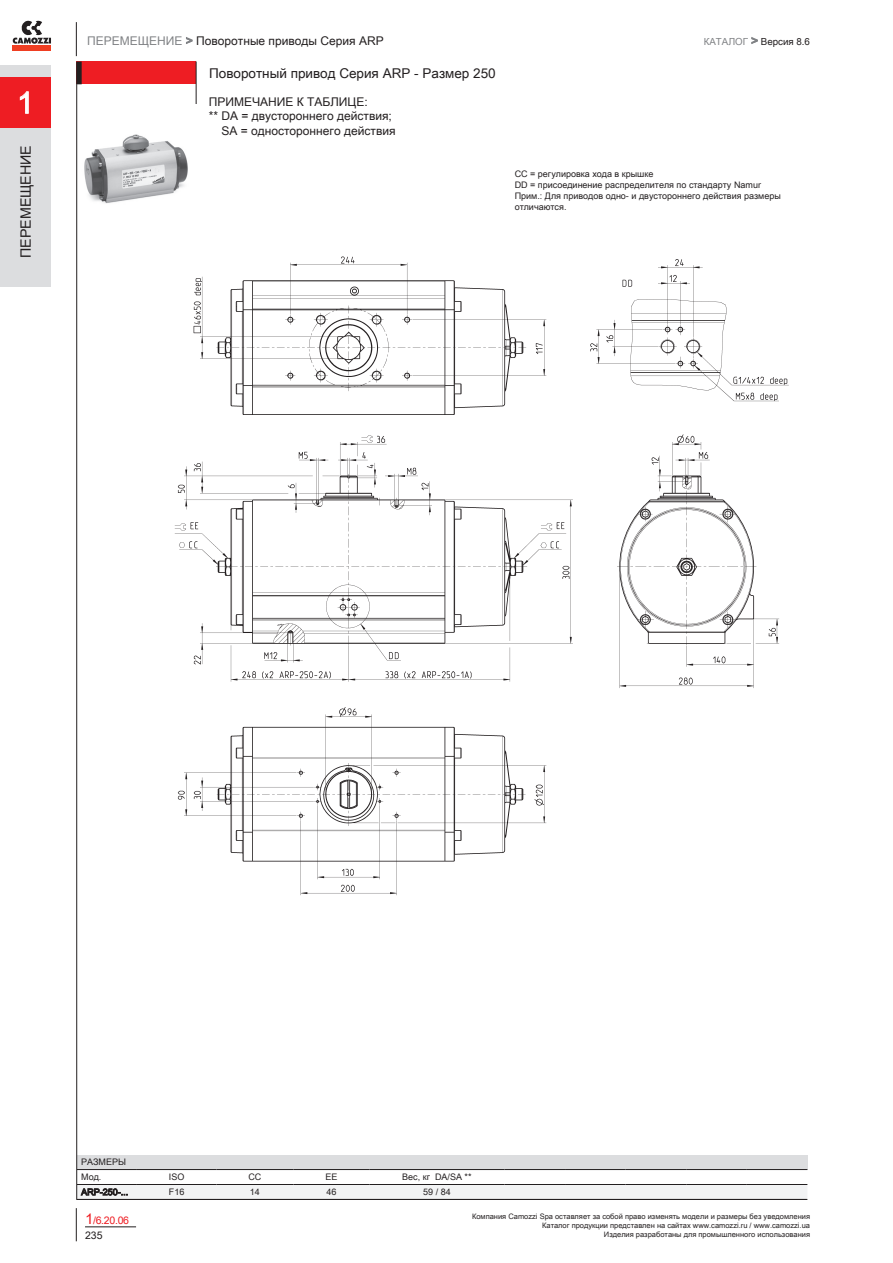
<style>
.page{position:relative;width:893px;height:1263px;background:#fff}
.page>*{position:absolute;margin:0;border:0;box-sizing:border-box;transform-origin:0 0}
.t1{font:30px "Arial Unicode MS";color:#fff}
.t2{font:14.25px "Arial";color:#231f20}
.t3{font:13.5px "Arial Unicode MS";color:#231f20}
.t4{font:12px "Arial Unicode MS";color:#231f20}
.t5{font:10.5px "Arial Unicode MS";color:#ee1d23}
.t6{font:10.5px "Arial Unicode MS";color:#231f20}
.t7{font:9.75px "Arial Unicode MS";color:#231f20}
.t8{font:9px/10.8px "Arial Unicode MS";color:#231f20}
.t9{font:7.5px/9px "Arial Unicode MS";color:#231f20;text-align:right}
.s1{color:#808285}
.s2{font-size:12px;color:#808285}
.s3{font-size:15px}
</style>
<div class="page">
<svg style="left:13px;top:21px;width:38px;height:23px"></svg>
<div style="left:13px;top:45px;width:38px;height:5px;background:#ef3e22"></div>
<div style="left:0;top:65px;width:51px;height:222px;background:#dcdddf"></div>
<div style="left:0;top:77px;width:51px;height:51px;background:#ee1d23"></div>
<svg style="left:20px;top:91px;width:9px;height:23px"></svg>
<svg style="left:751px;top:37px;width:7px;height:7px"></svg>
<svg style="left:186px;top:37px;width:7px;height:7px"></svg>
<hr style="left:76px;top:1208px;width:1px;height:33px;background:#231f20">
<hr style="left:76px;top:22px;width:1px;height:34px;background:#231f20">
<hr style="left:85px;top:1226px;width:51px;height:1px;background:#231f20">
<div style="left:77px;top:62px;width:119px;height:22px;background:#ee1d23"></div>
<hr style="left:77px;top:62px;width:4px;height:22px;background:#231f20">
<div style="left:77px;top:62px;width:5px;height:22px;border:1px solid #231f20"></div>
<hr style="left:196px;top:61px;width:1px;height:43px;background:#231f20">
<img style="left:77px;top:129px;width:111px;height:89px">
<img style="left:77px;top:238px;width:712px;height:671px">
<div style="left:77px;top:1154px;width:730px;height:15px;background:#dcdddf"></div>
<hr style="left:77px;top:1169px;width:60px;height:1px;background:#231f20">
<hr style="left:137px;top:1169px;width:79px;height:1px;background:#231f20">
<hr style="left:216px;top:1169px;width:77px;height:1px;background:#231f20">
<hr style="left:293px;top:1169px;width:76px;height:1px;background:#231f20">
<hr style="left:369px;top:1169px;width:135px;height:1px;background:#231f20">
<hr style="left:504px;top:1169px;width:61px;height:1px;background:#231f20">
<hr style="left:565px;top:1169px;width:61px;height:1px;background:#231f20">
<hr style="left:626px;top:1169px;width:60px;height:1px;background:#231f20">
<hr style="left:686px;top:1169px;width:61px;height:1px;background:#231f20">
<hr style="left:747px;top:1169px;width:60px;height:1px;background:#231f20">
<svg style="left:77px;top:1184px;width:730px;height:15px"></svg>
<hr style="left:77px;top:1199px;width:730px;height:1px;background:#231f20">
<hr style="left:76px;top:62px;width:1px;height:1137px;background:#231f20">
<h1 class="t1" style="left:17px;top:81px;width:18px">1</h1>
<h2 class="t2" style="left:16px;top:258px;width:115px;rotate:-90deg">ПЕРЕМЕЩЕНИЕ</h2>
<h3 class="t4" style="left:87px;top:32px;width:298px"><span class="s1">ПЕРЕМЕЩЕНИЕ &gt;</span> Поворотные приводы Серия ARP</h3>
<h3 class="t7" style="left:704px;top:34px;width:108px"><span class="s1">КАТАЛОГ</span> <span class="s2">&gt;</span> Версия 8.6</h3>
<h3 class="t3" style="left:209px;top:63px;width:288px">Поворотный привод Серия ARP - Размер 250</h3>
<h3 class="t4" style="left:209px;top:93px;width:161px">ПРИМЕЧАНИЕ К ТАБЛИЦЕ:</h3>
<h3 class="t4" style="left:209px;top:107px;width:185px">** DA = двустороннего действия;</h3>
<h3 class="t4" style="left:221px;top:122px;width:176px">SA = одностороннего действия</h3>
<p class="t8" style="left:515px;top:169px;width:268px">CC = регулировка хода в крышке<br>DD = присоединение распределителя по стандарту Namur Прим.: Для приводов одно- и двустороннего действия размеры отличаются.</p>
<p class="t8" style="left:81px;top:1154px;width:46px;line-height:15px">РАЗМЕРЫ<br>Мод.</p>
<h3 class="t5" style="left:85px;top:1212px;width:46px"><span class="s3">1</span>/6.20.06</h3>
<h3 class="t6" style="left:85px;top:1227px;width:19px">235</h3>
<p class="t8" style="left:169px;top:1171px;width:17px">ISO</p>
<p class="t8" style="left:248px;top:1171px;width:14px">CC</p>
<p class="t8" style="left:325px;top:1171px;width:14px">EE</p>
<p class="t8" style="left:402px;top:1171px;width:71px">Вес, кг DA/SA **</p>
<p class="t8" style="left:169px;top:1186px;width:17px">F16</p>
<p class="t8" style="left:250px;top:1186px;width:12px">14</p>
<p class="t8" style="left:326px;top:1186px;width:12px">46</p>
<p class="t8" style="left:423px;top:1186px;width:29px">59 / 84</p>
<p class="t9" style="left:472px;top:1212px;width:339px">Компания Camozzi Spa оставляет за собой право изменять модели и размеры без уведомления<br>Каталог продукции представлен на сайтах www.camozzi.ru / www.camozzi.ua<br>Изделия разработаны для промышленного использования</p>
</div>
